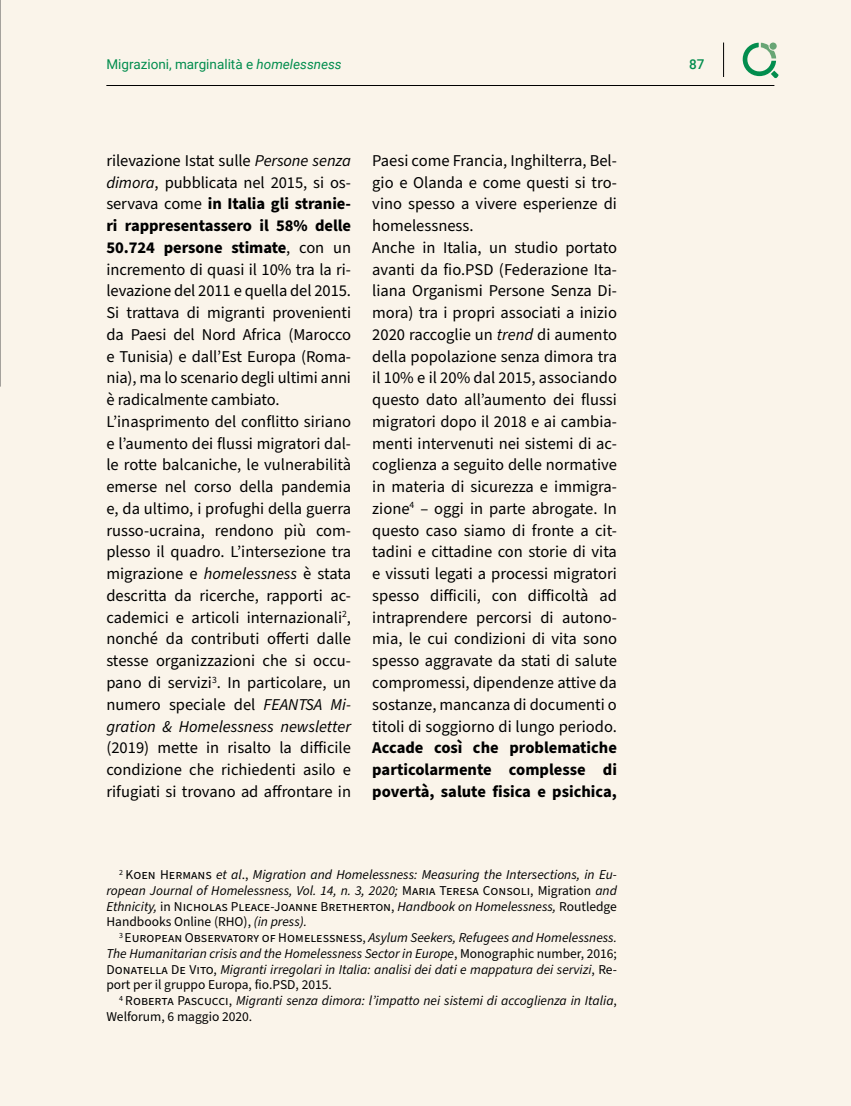
<style>
.page{position:relative;width:851px;height:1106px;background:#fff}
.page>*{position:absolute;margin:0;border:0;box-sizing:border-box;transform-origin:0 0}
.t1{font:16.5px/21.8px "Source Sans Pro";color:#000}
.t2{font:700 16.5px/21.8px "Source Sans Pro";color:#000;text-align:justify}
.t3{font:italic 13.5px/15.8px "Source Sans Pro";color:#000;text-align:justify}
.t4{font:13.5px "Roboto";color:#028d4e}
.t5{font:500 13.5px "Roboto";color:#028d4e}
.s1{font-style:italic}
.s2{font-weight:700}
.s3{font-style:normal}
</style>
<div class="page">
<div style="left:0;top:0;width:850px;height:1106px;background:#faf4ea"></div>
<hr style="left:106px;top:85px;width:668px;height:1px;background:#000">
<hr style="left:723px;top:43px;width:1px;height:34px;background:#000">
<svg style="left:742px;top:43px;width:36px;height:36px"></svg>
<p class="t4" style="left:106px;top:59px;width:237px">Migrazioni, marginalità e <span class="s1">homelessness</span></p>
<p class="t1" style="left:106px;top:150px;width:246px">rilevazione Istat sulle <span class="s1">Persone senza dimora</span>, pubblicata nel 2015, si os&shy;servava come <span class="s2">in Italia gli stranie&shy;ri rappresentassero il 58% delle 50.724 persone stimate</span>, con un incremento di quasi il 10% tra la ri&shy;levazione del 2011 e quella del 2015.<br>Si trattava di migranti provenienti da Paesi del Nord Africa (Marocco e Tunisia) e dall’Est Europa (Roma&shy;nia), ma lo scenario degli ultimi anni è radicalmente cambiato.<br>L’inasprimento del conflitto siriano e l’aumento dei flussi migratori dal&shy;le rotte balcaniche, le vulnerabilità emerse nel corso della pandemia e, da ultimo, i profughi della guerra russo-ucraina, rendono più com&shy;plesso il quadro. L’intersezione tra migrazione e <span class="s1">homelessness</span> è stata descritta da ricerche, rapporti ac&shy;cademici e articoli internazionali<sup>2</sup>, nonché da contributi offerti dalle stesse organizzazioni che si occu&shy;pano di servizi<sup>3</sup>. In particolare, un numero speciale del <span class="s1">FEANTSA Mi&shy;gration &amp; Homelessness newsletter</span></p>
<p class="t1" style="left:106px;top:737px;width:246px;text-align:justify">(2019) mette in risalto la difficile condizione che richiedenti asilo e rifugiati si trovano ad affrontare in</p>
<p class="t1" style="left:372px;top:150px;width:246px">Paesi come Francia, Inghilterra, Bel&shy;gio e Olanda e come questi si tro&shy;vino spesso a vivere esperienze di homelessness.<br>Anche in Italia, un studio portato avanti da fio.PSD (Federazione Ita&shy;liana Organismi Persone Senza Di&shy;mora) tra i propri associati a inizio 2020 raccoglie un <span class="s1">trend</span> di aumento della popolazione senza dimora tra il 10% e il 20% dal 2015, associando questo dato all’aumento dei flussi migratori dopo il 2018 e ai cambia&shy;menti intervenuti nei sistemi di ac&shy;coglienza a seguito delle normative in materia di sicurezza e immigra&shy;zione<sup>4</sup> – oggi in parte abrogate. In questo caso siamo di fronte a cit&shy;tadini e cittadine con storie di vita e vissuti legati a processi migratori spesso difficili, con difficoltà ad intraprendere percorsi di autono&shy;mia, le cui condizioni di vita sono spesso aggravate da stati di salute compromessi, dipendenze attive da sostanze, mancanza di documenti o titoli di soggiorno di lungo periodo.</p>
<p class="t2" style="left:372px;top:737px;width:246px">Accade così che problematiche particolarmente complesse di povertà, salute fisica e psichica,</p>
<p class="t3" style="left:106px;top:867px;width:512px;text-indent:13px"><sup>2</sup> <span class="s3">KOEN HERMANS</span> et al<span class="s3">.,</span> Migration and Homelessness: Measuring the Intersections, in Eu&shy;ropean Journal of Homelessness, Vol. 14, n. 3, 2020; <span class="s3">MARIA TERESA CONSOLI, Migration</span> and Ethnicity, <span class="s3">in NICHOLAS PLEACE-JOANNE BRETHERTON,</span> Handbook on Homelessness, <span class="s3">Routledge Handbooks Online (RHO),</span> (in press).</p>
<p class="t3" style="left:106px;top:930px;width:512px;text-indent:13px"><sup>3</sup> <span class="s3">EUROPEAN OBSERVATORY OF HOMELESSNESS,</span> Asylum Seekers, Refugees and Homelessness.<br>The Humanitarian crisis and the Homelessness Sector in Europe<span class="s3">, Monographic number, 2016; DONATELLA DE VITO,</span> Migranti irregolari in Italia: analisi dei dati e mappatura dei servizi<span class="s3">, Re&shy;port per il gruppo Europa, fio.PSD, 2015.</span></p>
<p class="t3" style="left:106px;top:993px;width:512px;text-indent:13px"><sup>4</sup> <span class="s3">ROBERTA PASCUCCI,</span> Migranti senza dimora: l’impatto nei sistemi di accoglienza in Italia<span class="s3">,<br>Welforum, 6 maggio 2020.</span></p>
<p class="t5" style="left:689px;top:56px;width:17px">87</p>
</div>
